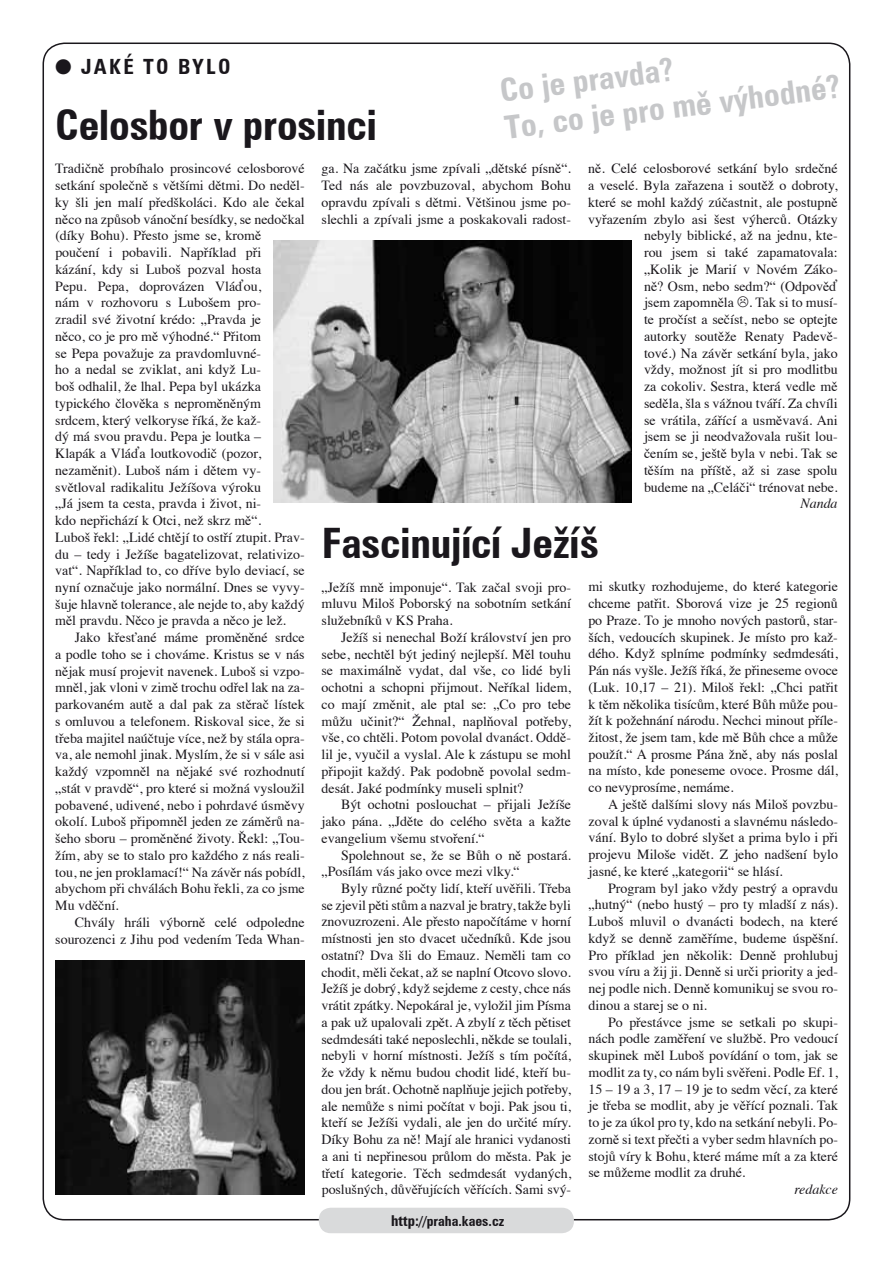
<style>
.page{position:relative;width:893px;height:1263px;background:#fff}
.page>*{position:absolute;margin:0;border:0;box-sizing:border-box;transform-origin:0 0}
.t1{font:700 42px "Zurich Cn JB";letter-spacing:-.005em;color:#1a171c}
.t2{font:700 32.1px/37.5px "Zurich Cn JB";color:#c6c7c9}
.t3{font:700 21px "Zurich Cn JB";letter-spacing:.11em;color:#1a171c}
.t4{font:13.95px/16.8px "Times";color:#1a171c;text-align:justify}
.t5{font:700 13.95px "Zurich Cn JB";color:#1a171c}
.t6{font:italic 13.95px "Times";color:#1a171c}
.s1{font-size:15px}
</style>
<div class="page">
<div style="left:319px;top:1208px;width:255px;height:25px;background:#d9dadb;border-radius:12px"></div>
<img style="left:274px;top:240px;width:357px;height:262px">
<img style="left:55px;top:960px;width:250px;height:235px">
<h3 class="t3" style="left:55px;top:54px;width:177px">● JAKÉ TO BYLO</h3>
<h2 class="t2" style="left:498px;top:72px;width:339px;rotate:-7deg">Co je pravda?<br>To, co je pro mě výhodné?</h2>
<h1 class="t1" style="left:55px;top:99px;width:323px">Celosbor v prosinci</h1>
<p class="t4" style="left:322px;top:159px;width:251px">ga. Na začátku jsme zpívali „dětské písně“.<br>Ted nás ale povzbuzoval, abychom Bohu opravdu zpívali s dětmi. Většinou jsme po&shy;slechli a zpívali jsme a poskakovali radost-</p>
<p class="t4" style="left:588px;top:159px;width:251px;text-align:right">ně. Celé celosborové setkání bylo srdečné a veselé. Byla zařazena i soutěž o dobroty, které se mohl každý zúčastnit, ale postupně vyřazením zbylo asi šest výherců. Otázky nebyly biblické, až na jednu, kte-<br>rou jsem si také zapamatovala:<br>„Kolik je Marií v Novém Záko-<br>ně? Osm, nebo sedm?“ (Odpověď<br>jsem zapomněla . Tak si to musí-<br>te pročíst a sečíst, nebo se optejte<br>autorky soutěže Renaty Padevě-<br>tové.) Na závěr setkání byla, jako<br>vždy, možnost jít si pro modlitbu<br>za cokoliv. Sestra, která vedle mě<br>seděla, šla s vážnou tváří. Za chvíli<br>se vrátila, zářící a usměvavá. Ani<br>jsem se ji neodvažovala rušit lou-<br>čením se, ještě byla v nebi. Tak se<br>těším na příště, až si zase spolu<br>budeme na „Celáči“ trénovat nebe.</p>
<p class="t6" style="left:800px;top:491px;width:39px">Nanda</p>
<h1 class="t1" style="left:322px;top:517px;width:279px">Fascinující Ježíš</h1>
<p class="t4" style="left:55px;top:159px;width:251px;text-align:left">Tradičně probíhalo prosincové celosborové setkání společně s většími dětmi. Do neděl&shy;ky šli jen malí předškoláci. Kdo ale čekal něco na způsob vánoční besídky, se nedočkal (díky Bohu). Přesto jsme se, kromě poučení i pobavili. Například při<br>kázání, kdy si Luboš pozval hosta<br>Pepu. Pepa, doprovázen Vláďou,<br>nám v rozhovoru s Lubošem pro-<br>zradil své životní krédo: „Pravda je<br>něco, co je pro mě výhodné.“ Přitom<br>se Pepa považuje za pravdomluvné-<br>ho a nedal se zviklat, ani když Lu-<br>boš odhalil, že lhal. Pepa byl ukázka typického člověka s neproměněným srdcem, který velkoryse říká, že kaž-<br>dý má svou pravdu. Pepa je loutka – Klapák a Vláďa loutkovodič (pozor, nezaměnit). Luboš nám i dětem vy&shy;světloval radikalitu Ježíšova výroku<br>„Já jsem ta cesta, pravda i život, ni-<br>kdo nepřichází k Otci, než skrz mě“.<br>Luboš řekl: „Lidé chtějí to ostří ztupit. Prav&shy;du – tedy i Ježíše bagatelizovat, relativizo&shy;vat“. Například to, co dříve bylo deviací, se nyní označuje jako normální. Dnes se vyvy&shy;šuje hlavně tolerance, ale nejde to, aby každý měl pravdu. Něco je pravda a něco je lež.</p>
<p class="t4" style="left:55px;top:628px;width:251px;text-indent:20px">Jako křesťané máme proměněné srdce a podle toho se i chováme. Kristus se v nás nějak musí projevit navenek. Luboš si vzpo&shy;mněl, jak vloni v zimě trochu odřel lak na za&shy;parkovaném autě a dal pak za stěrač lístek s omluvou a telefonem. Riskoval sice, že si třeba majitel naúčtuje více, než by stála opra&shy;va, ale nemohl jinak. Myslím, že si v sále asi každý vzpomněl na nějaké své rozhodnutí „stát v pravdě“, pro které si možná vysloužil pobavené, udivené, nebo i pohrdavé úsměvy okolí. Luboš připomněl jeden ze záměrů na&shy;šeho sboru – proměněné životy. Řekl: „Tou&shy;žím, aby se to stalo pro každého z nás reali&shy;tou, ne jen proklamací!“ Na závěr nás pobídl, abychom při chválách Bohu řekli, za co jsme Mu vděční.</p>
<p class="t4" style="left:55px;top:912px;width:251px;text-align:right">Chvály hráli výborně celé odpoledne sourozenci z Jihu pod vedením Teda Whan-</p>
<p class="t4" style="left:588px;top:577px;width:251px">mi skutky rozhodujeme, do které kategorie chceme patřit. Sborová vize je 25 regionů po Praze. To je mnoho nových pastorů, star&shy;ších, vedoucích skupinek. Je místo pro kaž&shy;dého. Když splníme podmínky sedmdesáti, Pán nás vyšle. Ježíš říká, že přineseme ovoce (Luk. 10,17 – 21). Miloš řekl: „Chci patřit k těm několika tisícům, které Bůh může pou&shy;žít k požehnání národu. Nechci minout příle&shy;žitost, že jsem tam, kde mě Bůh chce a může použít.“ A prosme Pána žně, aby nás poslal na místo, kde poneseme ovoce. Prosme dál, co nevyprosíme, nemáme.</p>
<p class="t4" style="left:589px;top:795px;width:251px;text-indent:20px">A ještě dalšími slovy nás Miloš povzbu&shy;zoval k úplné vydanosti a slavnému následo&shy;vání. Bylo to dobré slyšet a prima bylo i při projevu Miloše vidět. Z jeho nadšení bylo jasné, ke které „kategorii“ se hlásí.</p>
<p class="t4" style="left:588px;top:878px;width:251px;text-indent:20px">Program byl jako vždy pestrý a opravdu „hutný“ (nebo hustý – pro ty mladší z nás).<br>Luboš mluvil o dvanácti bodech, na které když se denně zaměříme, budeme úspěšní.<br>Pro příklad jen několik: Denně prohlubuj svou víru a žij ji. Denně si urči priority a jed&shy;nej podle nich. Denně komunikuj se svou ro&shy;dinou a starej se o ni.</p>
<p class="t4" style="left:588px;top:1012px;width:251px;text-indent:20px">Po přestávce jsme se setkali po skupi&shy;nách podle zaměření ve službě. Pro vedoucí skupinek měl Luboš povídání o tom, jak se modlit za ty, co nám byli svěřeni. Podle Ef. 1, 15 – 19 a 3, 17 – 19 je to sedm věcí, za které je třeba se modlit, aby je věřící poznali. Tak to je za úkol pro ty, kdo na setkání nebyli. Po&shy;zorně si text přečti a vyber sedm hlavních po&shy;stojů víry k Bohu, které máme mít a za které se můžeme modlit za druhé.</p>
<p class="t6" style="left:794px;top:1177px;width:45px">redakce</p>
<p class="t4" style="left:322px;top:577px;width:251px">„Ježíš mně imponuje“. Tak začal svoji pro&shy;mluvu Miloš Poborský na sobotním setkání služebníků v KS Praha.</p>
<p class="t4" style="left:322px;top:628px;width:251px;text-indent:20px">Ježíš si nenechal Boží království jen pro sebe, nechtěl být jediný nejlepší. Měl touhu se maximálně vydat, dal vše, co lidé byli ochotni a schopni přijmout. Neříkal lidem, co mají změnit, ale ptal se: „Co pro tebe můžu učinit?“ Žehnal, naplňoval potřeby, vše, co chtěli. Potom povolal dvanáct. Oddě&shy;lil je, vyučil a vyslal. Ale k zástupu se mohl připojit každý. Pak podobně povolal sedm&shy;desát. Jaké podmínky museli splnit?</p>
<p class="t4" style="left:322px;top:795px;width:251px;text-indent:20px">Být ochotni poslouchat – přijali Ježíše jako pána. „Jděte do celého světa a kažte evangelium všemu stvoření.“</p>
<p class="t4" style="left:322px;top:845px;width:251px;text-indent:19px">Spolehnout se, že se Bůh o ně postará. „Posílám vás jako ovce mezi vlky.“</p>
<p class="t4" style="left:321px;top:879px;width:251px;text-indent:20px">Byly různé počty lidí, kteří uvěřili. Třeba se zjevil pěti stům a nazval je bratry, takže byli znovuzrozeni. Ale přesto napočítáme v horní místnosti jen sto dvacet učedníků. Kde jsou ostatní? Dva šli do Emauz. Neměli tam co chodit, měli čekat, až se naplní Otcovo slovo.<br>Ježíš je dobrý, když sejdeme z cesty, chce nás vrátit zpátky. Nepokáral je, vyložil jim Písma a pak už upalovali zpět. A zbylí z těch pětiset sedmdesáti také neposlechli, někde se toulali, nebyli v horní místnosti. Ježíš s tím počítá, že vždy k němu budou chodit lidé, kteří bu&shy;dou jen brát. Ochotně naplňuje jejich potřeby, ale nemůže s nimi počítat v boji. Pak jsou ti, kteří se Ježíši vydali, ale jen do určité míry.<br>Díky Bohu za ně! Mají ale hranici vydanosti a ani ti nepřinesou průlom do města. Pak je třetí kategorie. Těch sedmdesát vydaných, poslušných, důvěřujících věřících. Sami svý-</p>
<p class="t5" style="left:391px;top:1213px;width:115px"><span class="s1">http:</span>//praha.kaes.cz</p>
</div>
